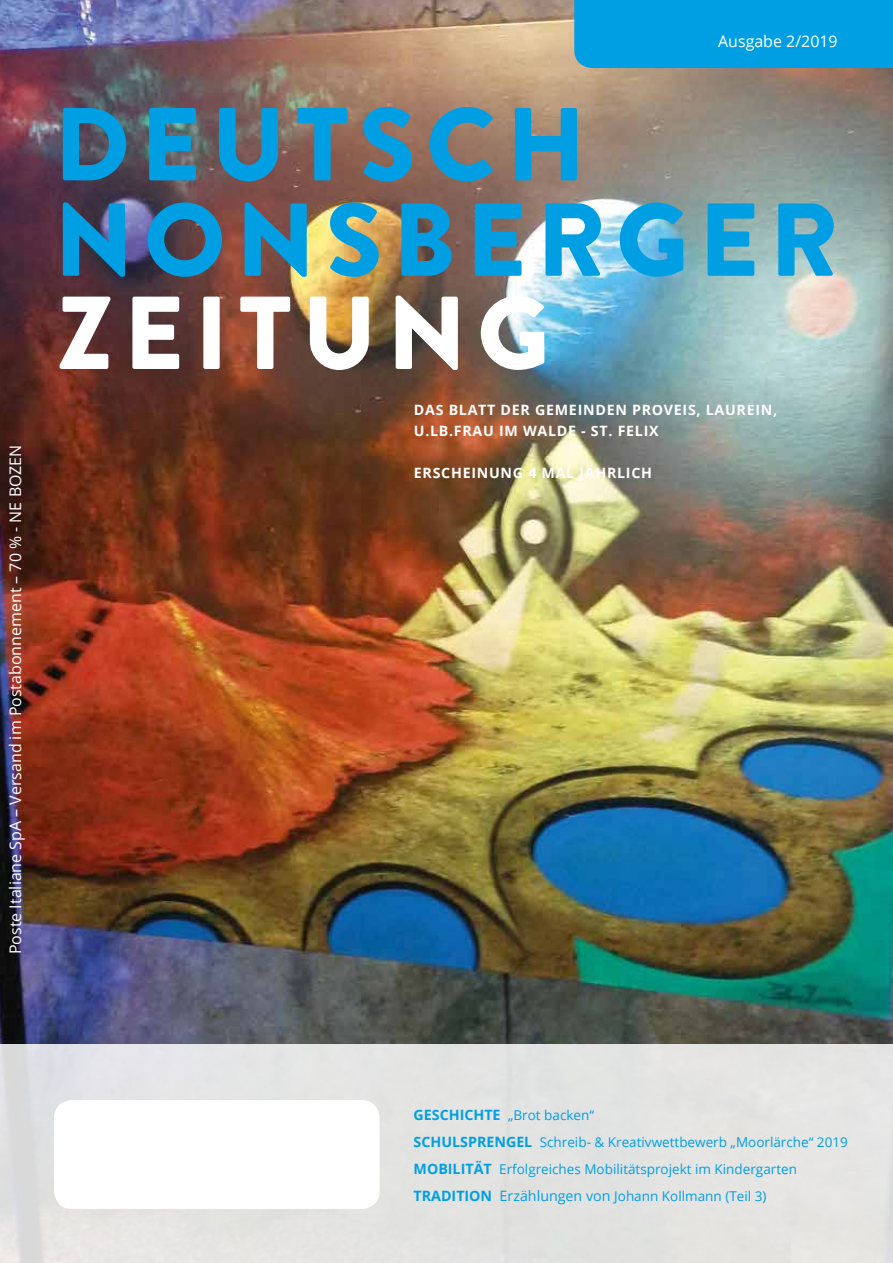
<style>
.page{position:relative;width:893px;height:1263px;background:#fff}
.page>*{position:absolute;margin:0;border:0;box-sizing:border-box;transform-origin:0 0}
.t1{font:900 103.35px/95.4px "Brandon Grotesque";letter-spacing:.1em;color:#009fe3}
.t2{font:900 103.35px "Brandon Grotesque";letter-spacing:.1em;color:#fff}
.t3{font:15.9px "Open Sans";color:#fff}
.t4{font:700 14.25px/21px "Open Sans";letter-spacing:.05em;color:#fff}
.t5{font:13.5px/27px "Open Sans";color:#009fe3}
.s1{font-weight:700;font-size:14.25px}
.s2{font-size:14.25px}
</style>
<div class="page">
<img style="left:0;top:0;width:893px;height:1044px">
<div style="left:0;top:1044px;width:893px;height:219px;background:#e4e4e2"></div>
<div style="left:54px;top:1100px;width:326px;height:109px;background:#fff;border-radius:18px"></div>
<div style="left:574px;top:0;width:319px;height:68px;background:#009fe3"></div>
<p class="t3" style="left:4px;top:954px;width:511px;rotate:-90deg">Poste Italiane SpA – Versand im Postabonnement – 70 % - NE BOZEN</p>
<p class="t3" style="left:718px;top:30px;width:121px">Ausgabe 2/2019</p>
<h1 class="t1" style="left:54px;top:98px;width:786px">DEUTSCH<br>NONSBERGER</h1>
<h1 class="t2" style="left:57px;top:260px;width:494px">ZEITUNG</h1>
<p class="t4" style="left:414px;top:398px;width:365px">DAS BLATT DER GEMEINDEN PROVEIS, LAUREIN,<br>U.LB.FRAU IM WALDE - ST. FELIX</p>
<p class="t4" style="left:414px;top:461px;width:240px">ERSCHEINUNG 4 MAL JÄHRLICH</p>
<p class="t5" style="left:414px;top:1101px;width:436px"><span class="s1">GESCHICHTE</span> „Brot backen“<br><span class="s1">SCHULSPRENGEL</span> Schreib- &amp; Kreativwettbewerb „Moorlärche“ 2019<br><span class="s1">MOBILITÄT</span> Erfolgreiches Mobilitätsprojekt im Kindergarten <span class="s1">TRADITION</span> <span class="s2">Erzählungen von</span> Johann Kollmann (Teil 3)</p>
</div>
